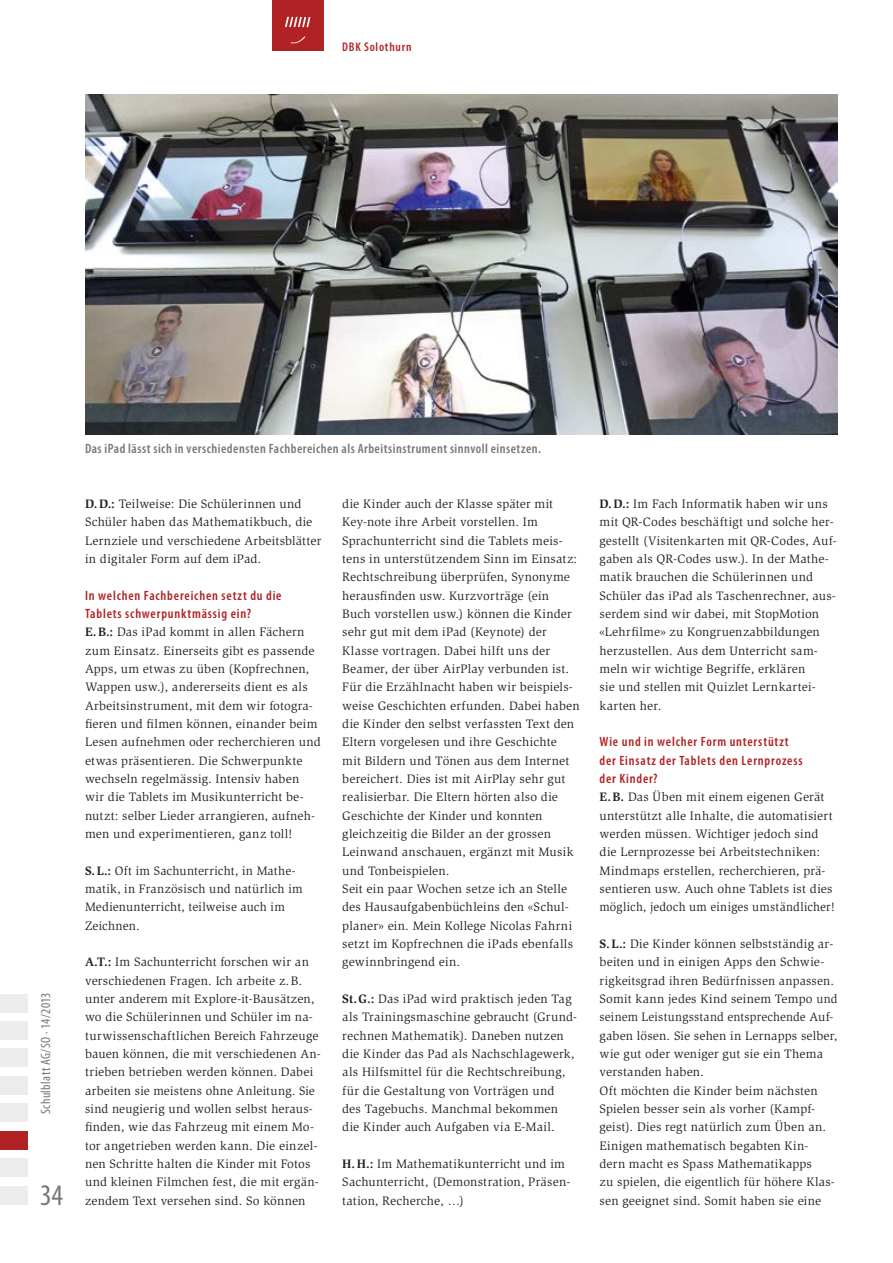
<style>
.page{position:relative;width:893px;height:1263px;background:#fff}
.page>*{position:absolute;margin:0;border:0;box-sizing:border-box;transform-origin:0 0}
.t1{font:condensed 30px "Myriad Pro";color:#777}
.t2{font:600 condensed 13.5px/18.3px "Myriad Pro";letter-spacing:.06em;color:#b12224}
.t3{font:600 condensed 13.5px "Myriad Pro";letter-spacing:.035em;color:#777}
.t4{font:condensed 13.5px "Myriad Pro";letter-spacing:.03em;color:#777}
.t5{font:12.6px/18.3px "Slimbach Std";letter-spacing:.015em;color:#27231c}
.t6{font:600 condensed 12.6px "Myriad Pro";letter-spacing:.06em;color:#b12224}
.s1{font-weight:700}
</style>
<div class="page">
<div style="left:272px;top:0;width:51px;height:51px;background:#b12224"></div>
<div style="left:0;top:1021px;width:28px;height:18px;background:#ececec"></div>
<div style="left:0;top:994px;width:28px;height:18px;background:#ececec"></div>
<div style="left:0;top:1048px;width:28px;height:19px;background:#ececec"></div>
<div style="left:0;top:1076px;width:28px;height:18px;background:#ececec"></div>
<div style="left:0;top:1103px;width:28px;height:19px;background:#ececec"></div>
<div style="left:0;top:1186px;width:28px;height:18px;background:#ececec"></div>
<div style="left:0;top:1158px;width:28px;height:19px;background:#ececec"></div>
<svg style="left:290px;top:36px;width:15px;height:7px"></svg>
<svg style="left:285px;top:17px;width:25px;height:10px"></svg>
<div style="left:0;top:1131px;width:28px;height:18px;background:#b12224"></div>
<img style="left:85px;top:95px;width:753px;height:340px">
<p class="t6" style="left:342px;top:39px;width:71px">DBK Solothurn</p>
<p class="t4" style="left:38px;top:1114px;width:123px;rotate:-90deg">Schulblatt AG/SO · 14/2013</p>
<h1 class="t1" style="left:40px;top:1176px;width:24px">34</h1>
<p class="t3" style="left:85px;top:440px;width:457px">Das iPad lässt sich in verschiedensten Fachbereichen als Arbeitsinstrument sinnvoll einsetzen.</p>
<p class="t5" style="left:85px;top:495px;width:238px"><span class="s1">D.D.:</span> Teilweise: Die Schülerinnen und Schüler haben das Mathematikbuch, die Lernziele und verschiedene Arbeitsblätter in digitaler Form auf dem iPad.</p>
<p class="t2" style="left:85px;top:586px;width:198px">In welchen Fachbereichen setzt du die<br>Tablets schwerpunktmässig ein?</p>
<p class="t5" style="left:85px;top:623px;width:237px"><span class="s1">E.B.:</span> Das iPad kommt in allen Fächern zum Einsatz. Einerseits gibt es passende Apps, um etwas zu üben (Kopfrechnen, Wappen usw.), andererseits dient es als Arbeitsinstrument, mit dem wir fotogra&shy;fieren und filmen können, einander beim Lesen aufnehmen oder recherchieren und etwas präsentieren. Die Schwerpunkte wechseln regelmässig. Intensiv haben wir die Tablets im Musikunterricht be&shy;nutzt: selber Lieder arrangieren, aufneh&shy;men und experimentieren, ganz toll!</p>
<p class="t5" style="left:85px;top:861px;width:219px"><span class="s1">S.L.:</span> Oft im Sachunterricht, in Mathe&shy;matik, in Französisch und natürlich im<br>Medienunterricht, teilweise auch im<br>Zeichnen.</p>
<p class="t5" style="left:85px;top:953px;width:237px"><span class="s1">A.T.:</span> Im Sachunterricht forschen wir an verschiedenen Fragen. Ich arbeite z.B. unter anderem mit Explore-it-Bausätzen, wo die Schülerinnen und Schüler im na&shy;turwissenschaftlichen Bereich Fahrzeuge bauen können, die mit verschiedenen An&shy;trieben betrieben werden können. Dabei arbeiten sie meistens ohne Anleitung. Sie sind neugierig und wollen selbst heraus&shy;finden, wie das Fahrzeug mit einem Mo&shy;tor angetrieben werden kann. Die einzel&shy;nen Schritte halten die Kinder mit Fotos und kleinen Filmchen fest, die mit ergän&shy;zendem Text versehen sind. So können</p>
<p class="t5" style="left:342px;top:495px;width:239px">die Kinder auch der Klasse später mit Key-note ihre Arbeit vorstellen. Im Sprachunterricht sind die Tablets meis&shy;tens in unterstützendem Sinn im Einsatz:<br>Rechtschreibung überprüfen, Synonyme herausfinden usw. Kurzvorträge (ein Buch vorstellen usw.) können die Kinder sehr gut mit dem iPad (Keynote) der Klasse vortragen. Dabei hilft uns der Beamer, der über AirPlay verbunden ist.<br>Für die Erzählnacht haben wir beispiels&shy;weise Geschichten erfunden. Dabei haben die Kinder den selbst verfassten Text den Eltern vorgelesen und ihre Geschichte<br>mit Bildern und Tönen aus dem Internet bereichert. Dies ist mit AirPlay sehr gut realisierbar. Die Eltern hörten also die Geschichte der Kinder und konnten gleichzeitig die Bilder an der grossen Leinwand anschauen, ergänzt mit Musik und Tonbeispielen.<br>Seit ein paar Wochen setze ich an Stelle des Hausaufgabenbüchleins den «Schul&shy;planer» ein. Mein Kollege Nicolas Fahrni setzt im Kopfrechnen die iPads ebenfalls gewinnbringend ein.</p>
<p class="t5" style="left:342px;top:990px;width:236px"><span class="s1">St.G.:</span> Das iPad wird praktisch jeden Tag als Trainingsmaschine gebraucht (Grund&shy;rechnen Mathematik). Daneben nutzen die Kinder das Pad als Nachschlagewerk, als Hilfsmittel für die Rechtschreibung, für die Gestaltung von Vorträgen und<br>des Tagebuchs. Manchmal bekommen die Kinder auch Aufgaben via E-Mail.</p>
<p class="t5" style="left:342px;top:1154px;width:229px"><span class="s1">H.H.:</span> Im Mathematikunterricht und im<br>Sachunterricht, (Demonstration, Präsen&shy;tation, Recherche, …)</p>
<p class="t5" style="left:600px;top:495px;width:239px"><span class="s1">D.D.:</span> Im Fach Informatik haben wir uns mit QR-Codes beschäftigt und solche her&shy;gestellt (Visitenkarten mit QR-Codes, Auf&shy;gaben als QR-Codes usw.). In der Mathe&shy;matik brauchen die Schülerinnen und Schüler das iPad als Taschenrechner, aus&shy;serdem sind wir dabei, mit StopMotion «Lehrfilme» zu Kongruenzabbildungen herzustellen. Aus dem Unterricht sam&shy;meln wir wichtige Begriffe, erklären<br>sie und stellen mit Quizlet Lernkartei&shy;karten her.</p>
<p class="t2" style="left:600px;top:732px;width:204px">Wie und in welcher Form unterstützt der Einsatz der Tablets den Lernprozess der Kinder?</p>
<p class="t5" style="left:600px;top:788px;width:237px"><span class="s1">E.B.</span> Das Üben mit einem eigenen Gerät unterstützt alle Inhalte, die automatisiert werden müssen. Wichtiger jedoch sind die Lernprozesse bei Arbeitstechniken:<br>Mindmaps erstellen, recherchieren, prä&shy;sentieren usw. Auch ohne Tablets ist dies möglich, jedoch um einiges umständlicher!</p>
<p class="t5" style="left:600px;top:935px;width:240px"><span class="s1">S.L.:</span> Die Kinder können selbstständig ar&shy;beiten und in einigen Apps den Schwie&shy;rigkeitsgrad ihren Bedürfnissen anpassen.<br>Somit kann jedes Kind seinem Tempo und seinem Leistungsstand entsprechende Auf&shy;gaben lösen. Sie sehen in Lernapps selber, wie gut oder weniger gut sie ein Thema verstanden haben.<br>Oft möchten die Kinder beim nächsten Spielen besser sein als vorher (Kampf&shy;geist). Dies regt natürlich zum Üben an.<br>Einigen mathematisch begabten Kin-<br>dern macht es Spass Mathematikapps<br>zu spielen, die eigentlich für höhere Klas&shy;sen geeignet sind. Somit haben sie eine</p>
</div>
